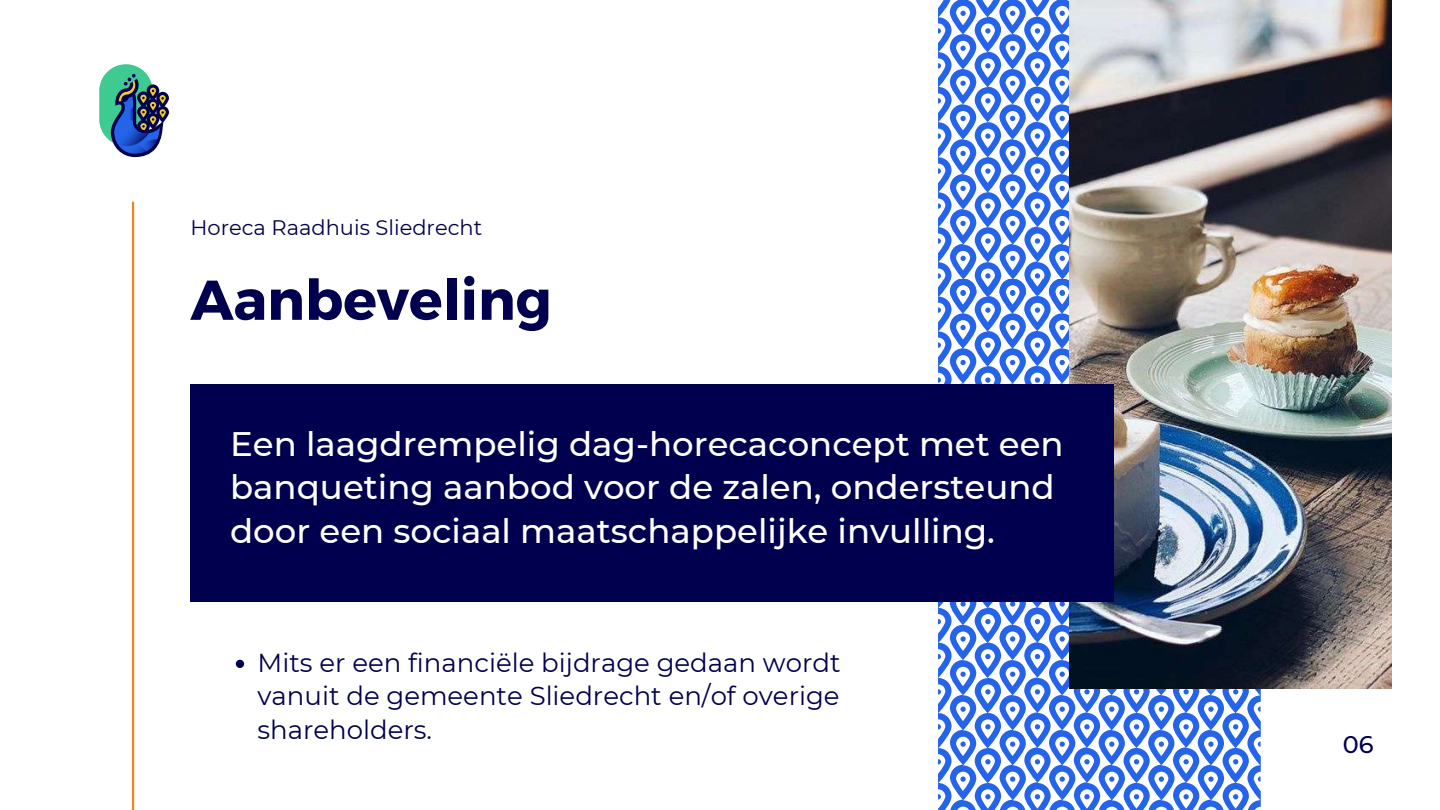
<style>
.page{position:relative;width:1440px;height:810px;background:#fff}
.page>*{position:absolute;margin:0;border:0;box-sizing:border-box;transform-origin:0 0}
.t1{font:700 56px "Montserrat";color:#00004e}
.t2{font:500 34px/43.5px "Montserrat";color:#fff}
.t3{font:26px/33.8px "Montserrat";color:#00004e;text-align:justify}
.t4{font:500 24px "Montserrat";color:#00004e}
.t5{font:21px "Montserrat";color:#00004e}
</style>
<div class="page">
<svg style="left:938px;top:602px;width:323px;height:208px"></svg>
<svg style="left:938px;top:296px;width:131px;height:88px"></svg>
<svg style="left:938px;top:0;width:131px;height:296px"></svg>
<img style="left:1069px;top:0;width:323px;height:688px">
<hr style="left:132px;top:202px;width:2px;height:608px;background:#f3841d">
<div style="left:190px;top:384px;width:924px;height:218px;background:#00004e"></div>
<svg style="left:99px;top:64px;width:70px;height:93px"></svg>
<svg style="left:236px;top:660px;width:8px;height:8px"></svg>
<p class="t5" style="left:190px;top:214px;width:293px">Horeca Raadhuis Sliedrecht</p>
<h1 class="t1" style="left:190px;top:263px;width:363px">Aanbeveling</h1>
<p class="t2" style="left:230px;top:422px;width:835px">Een laagdrempelig dag-horecaconcept met een banqueting aanbod voor de zalen, ondersteund door een sociaal maatschappelijke invulling.</p>
<p class="t3" style="left:258px;top:646px;width:585px">Mits er een financiële bijdrage gedaan wordt vanuit de gemeente Sliedrecht en/of overige shareholders.</p>
<p class="t4" style="left:1343px;top:730px;width:32px">06</p>
</div>
